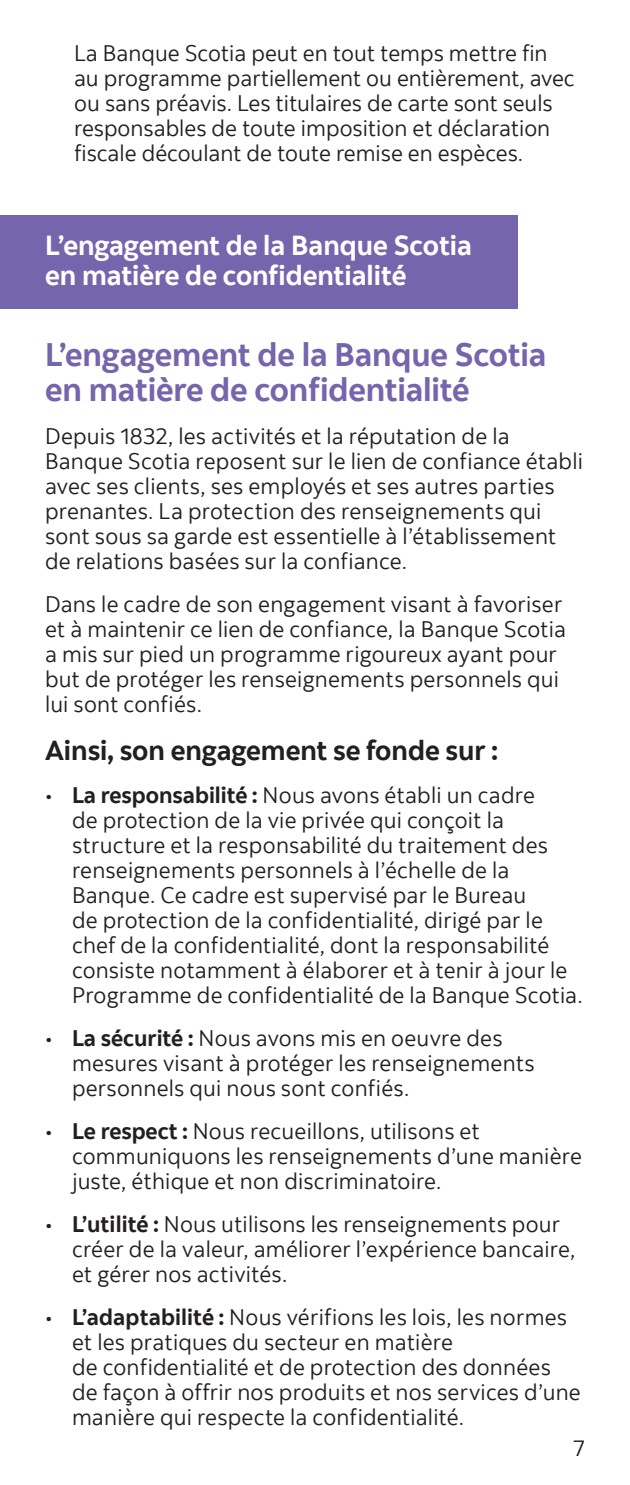
<style>
.page{position:relative;width:630px;height:1485px;background:#fff}
.page>*{position:absolute;margin:0;border:0;box-sizing:border-box;transform-origin:0 0}
.t1{font:700 32.5px/35px "Scotia";letter-spacing:-.005em;color:#7565ac}
.t2{font:700 27.5px/30px "Scotia";color:#fff}
.t3{font:700 27.5px "Scotia";color:#231f20}
.t4{font:22.5px/25px "Scotia";letter-spacing:.005em;color:#231f20}
.s1{font-weight:700}
</style>
<div class="page">
<div style="left:0;top:215px;width:518px;height:94px;background:#7565ac"></div>
<p class="t4" style="left:74px;top:41px;width:502px">La Banque Scotia peut en tout temps mettre fin au programme partiellement ou entièrement, avec ou sans préavis. Les titulaires de carte sont seuls responsables de toute imposition et déclaration fiscale découlant de toute remise en espèces.</p>
<p class="t2" style="left:45px;top:231px;width:429px">L’engagement de la Banque Scotia en matière de confidentialité</p>
<p class="t1" style="left:45px;top:337px;width:503px">L’engagement de la Banque Scotia en matière de confidentialité</p>
<p class="t4" style="left:45px;top:423px;width:539px">Depuis 1832, les activités et la réputation de la Banque Scotia reposent sur le lien de confiance établi avec ses clients, ses employés et ses autres parties prenantes. La protection des renseignements qui sont sous sa garde est essentielle à l’établissement de relations basées sur la confiance.</p>
<p class="t4" style="left:45px;top:591px;width:523px">Dans le cadre de son engagement visant à favoriser et à maintenir ce lien de confiance, la Banque Scotia a mis sur pied un programme rigoureux ayant pour but de protéger les renseignements personnels qui lui sont confiés.</p>
<p class="t3" style="left:45px;top:733px;width:454px">Ainsi, son engagement se fonde sur :</p>
<p class="t4" style="left:72px;top:782px;width:512px;text-indent:-27px">• <span class="s1">La responsabilité :</span> Nous avons établi un cadre<br>de protection de la vie privée qui conçoit la structure et la responsabilité du traitement des renseignements personnels à l’échelle de la Banque. Ce cadre est supervisé par le Bureau<br>de protection de la confidentialité, dirigé par le chef de la confidentialité, dont la responsabilité consiste notamment à élaborer et à tenir à jour le Programme de confidentialité de la Banque Scotia.</p>
<p class="t4" style="left:72px;top:1025px;width:464px;text-indent:-27px">• <span class="s1">La sécurité :</span> Nous avons mis en oeuvre des mesures visant à protéger les renseignements personnels qui nous sont confiés.</p>
<p class="t4" style="left:72px;top:1118px;width:511px;text-indent:-27px">• <span class="s1">Le respect :</span> Nous recueillons, utilisons et communiquons les renseignements d’une manière juste, éthique et non discriminatoire.</p>
<p class="t4" style="left:72px;top:1211px;width:505px;text-indent:-27px">• <span class="s1">L’utilité :</span> Nous utilisons les renseignements pour créer de la valeur, améliorer l’expérience bancaire, et gérer nos activités.</p>
<p class="t4" style="left:72px;top:1304px;width:510px;text-indent:-27px">• <span class="s1">L’adaptabilité :</span> Nous vérifions les lois, les normes et les pratiques du secteur en matière<br>de confidentialité et de protection des données de façon à offrir nos produits et nos services d’une manière qui respecte la confidentialité.</p>
<p class="t4" style="left:573px;top:1436px;width:14px">7</p>
</div>
